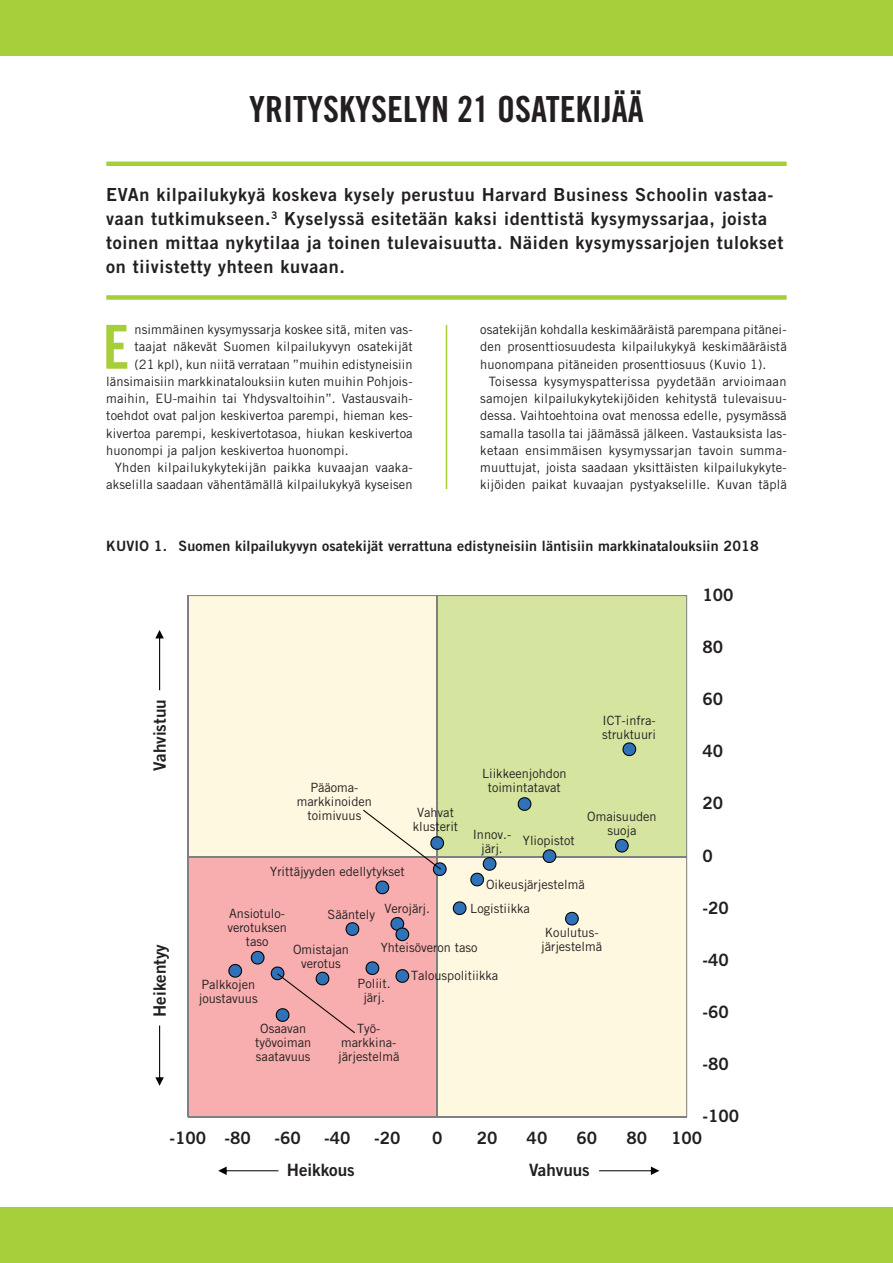
<style>
.page{position:relative;width:893px;height:1263px;background:#fff}
.page>*{position:absolute;margin:0;border:0;box-sizing:border-box;transform-origin:0 0}
.t1{font:60.75px "Trade Gothic LT Std Bd Cn 20";color:#a6ce39}
.t2{font:36px "Trade Gothic LT Std Bd Cn 20";color:#231f20}
.t3{font:28.35px "Trade Gothic LT Std";color:#231f20}
.t4{font:18px/24px "Trade Gothic LT Std Bd 2";letter-spacing:.035em;color:#231f20}
.t5{font:16.95px "Trade Gothic LT Std Bd 2";color:#231f20}
.t6{font:14.25px "Trade Gothic LT Std Bd 2";letter-spacing:.015em;color:#231f20}
.t7{font:12.9px/17.2px "Trade Gothic LT Std";letter-spacing:.01em;color:#231f20;text-align:justify}
.t8{font:12.75px/13.8px "Trade Gothic LT Std";color:#231f20;text-align:center}
.s1{font-family:"Trade Gothic LT Std Bd 2"}
</style>
<div class="page">
<svg style="left:187px;top:595px;width:500px;height:521px;background:#efe1c2"></svg>
<hr style="left:187px;top:596px;width:1px;height:521px;background:#7f807f">
<hr style="left:188px;top:1116px;width:499px;height:1px;background:#7f807f">
<svg style="left:453px;top:899px;width:14px;height:18px"></svg>
<svg style="left:622px;top:740px;width:14px;height:18px"></svg>
<svg style="left:565px;top:909px;width:14px;height:18px"></svg>
<svg style="left:543px;top:846px;width:13px;height:19px"></svg>
<svg style="left:228px;top:961px;width:14px;height:18px"></svg>
<svg style="left:346px;top:919px;width:13px;height:19px"></svg>
<svg style="left:395px;top:966px;width:14px;height:19px"></svg>
<svg style="left:366px;top:958px;width:13px;height:19px"></svg>
<svg style="left:615px;top:836px;width:14px;height:18px"></svg>
<svg style="left:470px;top:854px;width:26px;height:34px"></svg>
<svg style="left:518px;top:794px;width:13px;height:19px"></svg>
<svg style="left:251px;top:948px;width:14px;height:18px"></svg>
<svg style="left:390px;top:914px;width:19px;height:29px"></svg>
<svg style="left:218px;top:1166px;width:60px;height:9px"></svg>
<svg style="left:599px;top:1166px;width:60px;height:9px"></svg>
<svg style="left:155px;top:1025px;width:9px;height:61px"></svg>
<svg style="left:155px;top:630px;width:9px;height:60px"></svg>
<svg style="left:271px;top:964px;width:84px;height:69px;background:#e3a3a7"></svg>
<svg style="left:363px;top:810px;width:84px;height:86px;background:#e3c9bd"></svg>
<div style="left:0;top:1207px;width:893px;height:56px;background:#a6ce39"></div>
<div style="left:106px;top:161px;width:681px;height:5px;background:#a6ce39"></div>
<div style="left:106px;top:295px;width:681px;height:5px;background:#a6ce39"></div>
<div style="left:0;top:0;width:893px;height:56px;background:#a6ce39"></div>
<hr style="left:446px;top:325px;width:1px;height:164px;background:#a6ce39">
<h2 class="t2" style="left:249px;top:87px;width:396px">YRITYSKYSELYN 21 OSATEKIJÄÄ</h2>
<p class="t4" style="left:106px;top:182px;width:678px">EVAn kilpailukykyä koskeva kysely perustuu Harvard Business Schoolin vastaa&shy;vaan tutkimukseen.<sup>3</sup> Kyselyssä esitetään kaksi identtistä kysymyssarjaa, joista toinen mittaa nykytilaa ja toinen tulevaisuutta. Näiden kysymyssarjojen tulokset on tiivistetty yhteen kuvaan.</p>
<p class="t7" style="left:480px;top:321px;width:308px">osatekijän kohdalla keskimääräistä parempana pitänei&shy;den prosenttiosuudesta kilpailukykyä keskimääräistä huonompana pitäneiden prosenttiosuus (Kuvio 1).</p>
<p class="t7" style="left:480px;top:373px;width:308px;text-indent:9px">Toisessa kysymyspatterissa pyydetään arvioimaan samojen kilpailukykytekijöiden kehitystä tulevaisuu&shy;dessa. Vaihtoehtoina ovat menossa edelle, pysymässä samalla tasolla tai jäämässä jälkeen. Vastauksista las&shy;ketaan ensimmäisen kysymyssarjan tavoin summa&shy;muuttujat, joista saadaan yksittäisten kilpailukykyte&shy;kijöiden paikat kuvaajan pystyakselille. Kuvan täplä</p>
<h1 class="t1" style="left:103px;top:310px;width:28px">E</h1>
<p class="t7" style="left:134px;top:321px;width:280px">nsimmäinen kysymyssarja koskee sitä, miten vas-</p>
<p class="t7" style="left:134px;top:338px;width:280px">taajat näkevät Suomen kilpailukyvyn osatekijät</p>
<p class="t7" style="left:134px;top:355px;width:280px">(21 kpl), kun niitä verrataan ”muihin edistyneisiin</p>
<p class="t7" style="left:106px;top:373px;width:308px">länsimaisiin markkinatalouksiin kuten muihin Pohjois-</p>
<p class="t7" style="left:106px;top:390px;width:308px">maihin, EU-maihin tai Yhdysvaltoihin”. Vastausvaih-</p>
<p class="t7" style="left:106px;top:407px;width:308px">toehdot ovat paljon keskivertoa parempi, hieman kes-</p>
<p class="t7" style="left:106px;top:424px;width:308px">kivertoa parempi, keskivertotasoa, hiukan keskivertoa</p>
<p class="t7" style="left:106px;top:442px;width:244px">huonompi ja paljon keskivertoa huonompi.</p>
<p class="t7" style="left:115px;top:459px;width:299px">Yhden kilpailukykytekijän paikka kuvaajan vaaka-</p>
<p class="t7" style="left:106px;top:476px;width:308px">akselilla saadaan vähentämällä kilpailukykyä kyseisen</p>
<h3 class="t3" style="left:-5px;top:474px;width:902px"><span class="s1">uvio 1</span> Suomen kilpailukyvyn osatekijät verrattuna edistyneisiin läntisiin</h3>
<p class="t6" style="left:106px;top:537px;width:654px">KUVIO 1. Suomen kilpailukyvyn osatekijät verrattuna edistyneisiin läntisiin markkinatalouksiin 2018</p>
<h3 class="t5" style="left:702px;top:584px;width:33px">100</h3>
<h3 class="t5" style="left:149px;top:771px;width:73px;rotate:-90deg">Vahvistuu</h3>
<h3 class="t5" style="left:149px;top:1017px;width:74px;rotate:-90deg">Heikentyy</h3>
<p class="t8" style="left:297px;top:780px;width:77px">Pääoma&shy;markkinoiden toimivuus</p>
<p class="t8" style="left:413px;top:806px;width:47px">Vahvat klusterit</p>
<p class="t8" style="left:270px;top:864px;width:136px">Yrittäjyyden edellytykset</p>
<p class="t8" style="left:482px;top:767px;width:86px">Liikkeenjohdon toimintatavat</p>
<p class="t8" style="left:473px;top:827px;width:40px">Innov.- järj.</p>
<p class="t8" style="left:523px;top:833px;width:53px">Yliopistot</p>
<p class="t8" style="left:602px;top:713px;width:55px;text-align:left">ICT-infra&shy;struktuuri</p>
<p class="t8" style="left:587px;top:809px;width:71px">Omaisuuden suoja</p>
<p class="t8" style="left:486px;top:878px;width:100px">Oikeusjärjestelmä</p>
<p class="t8" style="left:470px;top:901px;width:61px">Logistiikka</p>
<p class="t8" style="left:227px;top:907px;width:61px">Ansiotulo&shy;verotuksen taso</p>
<p class="t8" style="left:384px;top:902px;width:47px">Verojärj.</p>
<p class="t8" style="left:328px;top:907px;width:49px">Sääntely</p>
<p class="t8" style="left:381px;top:940px;width:98px">Yhteisöveron taso</p>
<p class="t8" style="left:411px;top:968px;width:89px">Talouspolitiikka</p>
<p class="t8" style="left:293px;top:942px;width:57px">Omistajan verotus</p>
<p class="t8" style="left:358px;top:976px;width:35px">Poliit. järj.</p>
<p class="t8" style="left:199px;top:977px;width:60px;text-align:left">Palkkojen joustavuus</p>
<p class="t8" style="left:255px;top:1022px;width:57px">Osaavan työvoiman saatavuus</p>
<p class="t8" style="left:338px;top:1022px;width:63px">Työ&shy;markkina&shy;järjestelmä</p>
<p class="t8" style="left:541px;top:925px;width:63px;text-align:left">Koulutus&shy;järjestelmä</p>
<h3 class="t5" style="left:702px;top:636px;width:22px">80</h3>
<h3 class="t5" style="left:702px;top:689px;width:22px">60</h3>
<h3 class="t5" style="left:702px;top:741px;width:22px">40</h3>
<h3 class="t5" style="left:702px;top:793px;width:22px">20</h3>
<h3 class="t5" style="left:702px;top:845px;width:12px">0</h3>
<h3 class="t5" style="left:702px;top:897px;width:28px">-20</h3>
<h3 class="t5" style="left:702px;top:949px;width:28px">-40</h3>
<h3 class="t5" style="left:702px;top:1001px;width:28px">-60</h3>
<h3 class="t5" style="left:702px;top:1053px;width:28px">-80</h3>
<h3 class="t5" style="left:702px;top:1105px;width:38px">-100</h3>
<h3 class="t5" style="left:169px;top:1128px;width:83px">-100 -80</h3>
<h3 class="t5" style="left:274px;top:1128px;width:28px">-60</h3>
<h3 class="t5" style="left:324px;top:1128px;width:28px">-40</h3>
<h3 class="t5" style="left:374px;top:1128px;width:28px">-20</h3>
<h3 class="t5" style="left:432px;top:1128px;width:12px">0</h3>
<h3 class="t5" style="left:477px;top:1128px;width:22px">20</h3>
<h3 class="t5" style="left:527px;top:1128px;width:22px">40</h3>
<h3 class="t5" style="left:576px;top:1128px;width:22px">60</h3>
<h3 class="t5" style="left:626px;top:1128px;width:22px">80</h3>
<h3 class="t5" style="left:671px;top:1128px;width:33px">100</h3>
<h3 class="t5" style="left:287px;top:1159px;width:70px">Heikkous</h3>
<h3 class="t5" style="left:529px;top:1159px;width:62px">Vahvuus</h3>
</div>
